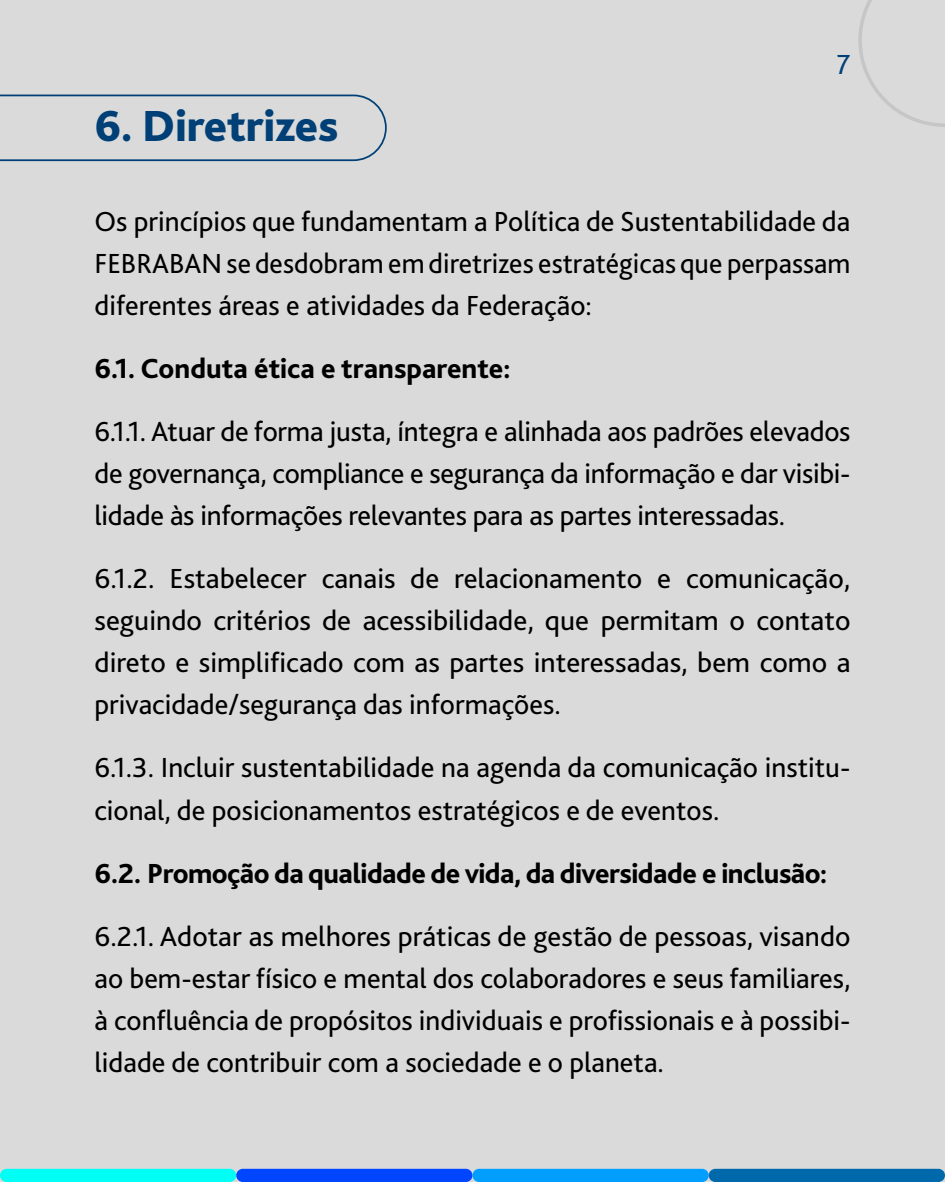
<style>
.page{position:relative;width:945px;height:1182px;background:#fff}
.page>*{position:absolute;margin:0;border:0;box-sizing:border-box;transform-origin:0 0}
.t1{font:800 45.5px "Bliss 2";color:#004077}
.t2{font:28.88px/42px "Bliss 2";color:#000;text-align:justify}
.t3{font:800 28.88px "Bliss 2";letter-spacing:-.02em;color:#000}
.t4{font:800 28.88px "Bliss 2";color:#000}
.t5{font:28.88px "Bliss 2";color:#004077}
</style>
<div class="page">
<div style="left:0;top:0;width:945px;height:1181px;background:#dadada"></div>
<div style="left:0;top:1168px;width:236px;height:13px;background:#00fff5;border-radius:7px"></div>
<div style="left:236px;top:1168px;width:237px;height:13px;background:#0045ff;border-radius:7px"></div>
<div style="left:473px;top:1168px;width:236px;height:13px;background:#009eff;border-radius:7px"></div>
<div style="left:709px;top:1168px;width:236px;height:13px;background:#0069ab;border-radius:7px"></div>
<svg style="left:858px;top:0;width:87px;height:127px"></svg>
<svg style="left:0;top:94px;width:387px;height:67px"></svg>
<h1 class="t1" style="left:94px;top:98px;width:246px">6. Diretrizes</h1>
<p class="t5" style="left:837px;top:46px;width:15px">7</p>
<p class="t2" style="left:94px;top:200px;width:758px">Os princípios que fundamentam a Política de Sustentabilidade da FEBRABAN se desdobram em diretrizes estratégicas que perpassam diferentes áreas e atividades da Federação:</p>
<p class="t4" style="left:94px;top:350px;width:418px">6.1. Conduta ética e transparente:</p>
<p class="t2" style="left:94px;top:410px;width:758px">6.1.1. Atuar de forma justa, íntegra e alinhada aos padrões elevados de governança, compliance e segurança da informação e dar visibi&shy;lidade às informações relevantes para as partes interessadas.</p>
<p class="t2" style="left:94px;top:557px;width:758px">6.1.2. Estabelecer canais de relacionamento e comunicação, seguindo critérios de acessibilidade, que permitam o contato direto e simplificado com as partes interessadas, bem como a privacidade/segurança das informações.</p>
<p class="t2" style="left:94px;top:746px;width:758px">6.1.3. Incluir sustentabilidade na agenda da comunicação institu&shy;cional, de posicionamentos estratégicos e de eventos.</p>
<p class="t3" style="left:94px;top:854px;width:734px">6.2. Promoção da qualidade de vida, da diversidade e inclusão:</p>
<p class="t2" style="left:94px;top:914px;width:758px">6.2.1. Adotar as melhores práticas de gestão de pessoas, visando ao bem-estar físico e mental dos colaboradores e seus familiares, à confluência de propósitos individuais e profissionais e à possibi&shy;lidade de contribuir com a sociedade e o planeta.</p>
</div>
